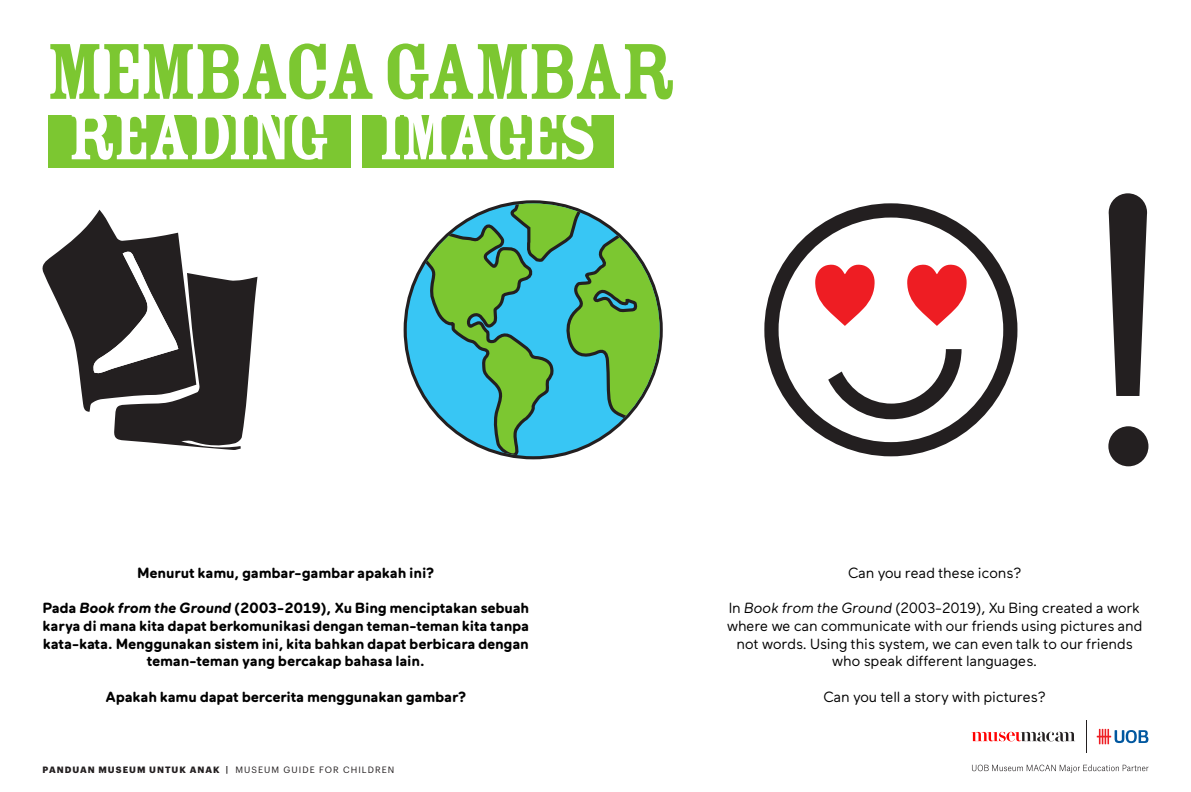
<style>
.page{position:relative;width:1191px;height:792px;background:#fff}
.page>*{position:absolute;margin:0;border:0;box-sizing:border-box;transform-origin:0 0}
.Body_EN{font:86.9px "Rosewood Std Fill";letter-spacing:-.06em;color:#7cc731}
.Body_EN-2{font:74.8px "Rosewood Std Fill";letter-spacing:-.055em;color:#fff}
.Body_EN-3{font:700 14.7px/17.7px "Maax Rounded";letter-spacing:-.02em;color:#000;text-align:center}
.Body_EN-4{font:14.7px/17.7px "Maax Rounded";letter-spacing:-.02em;color:#000;text-align:center}
.t1{font:700 9px "Graphik";letter-spacing:.11em;color:#231f20}
.s1{font-style:italic}
.s2{font-weight:600}
.s3{font-weight:400}
</style>
<div class="page">
<hr style="left:1085px;top:720px;width:1px;height:33px;background:#231f20">
<svg style="left:971px;top:732px;width:104px;height:9px"></svg>
<svg style="left:1096px;top:729px;width:52px;height:15px"></svg>
<svg style="left:972px;top:765px;width:176px;height:8px"></svg>
<svg style="left:403px;top:200px;width:260px;height:259px"></svg>
<svg style="left:419px;top:203px;width:240px;height:253px"></svg>
<svg style="left:764px;top:203px;width:253px;height:253px"></svg>
<svg style="left:907px;top:263px;width:60px;height:63px"></svg>
<svg style="left:815px;top:263px;width:60px;height:63px"></svg>
<svg style="left:42px;top:210px;width:215px;height:240px"></svg>
<div style="left:1108px;top:426px;width:40px;height:40px;background:#231f20;border-radius:50%"></div>
<svg style="left:1108px;top:193px;width:39px;height:203px"></svg>
<div style="left:48px;top:115px;width:302px;height:52px;background:#7cc731"></div>
<div style="left:362px;top:115px;width:251px;height:52px;background:#7cc731"></div>
<p class="Body_EN" style="left:46px;top:24px;width:633px">MEMBACA GAMBAR</p>
<p class="Body_EN-2" style="left:68px;top:95px;width:264px">READING</p>
<p class="Body_EN-2" style="left:378px;top:95px;width:221px">IMAGES</p>
<p class="Body_EN-3" style="left:137px;top:563px;width:299px">Menurut kamu, gambar-gambar apakah ini?</p>
<p class="Body_EN-3" style="left:43px;top:599px;width:488px">Pada <span class="s1">Book from the Ground</span> (2003-2019), Xu Bing menciptakan sebuah karya di mana kita dapat berkomunikasi dengan teman-teman kita tanpa kata-kata. Menggunakan sistem ini, kita bahkan dapat berbicara dengan teman-teman yang bercakap bahasa lain.</p>
<p class="Body_EN-3" style="left:105px;top:687px;width:363px">Apakah kamu dapat bercerita menggunakan gambar?</p>
<p class="t1" style="left:43px;top:762px;width:353px">PANDUAN MUSEUM UNTUK ANAK <span class="s2">|</span> <span class="s3">MUSEUM GUIDE FOR CHILDREN</span></p>
<p class="Body_EN-4" style="left:848px;top:564px;width:175px">Can you read these icons?</p>
<p class="Body_EN-4" style="left:727px;top:599px;width:417px">In <span class="s1">Book from the Ground</span> (2003-2019), Xu Bing created a work where we can communicate with our friends using pictures and not words. Using this system, we can even talk to our friends who speak different languages.</p>
<p class="Body_EN-4" style="left:823px;top:688px;width:224px">Can you tell a story with pictures?</p>
</div>
